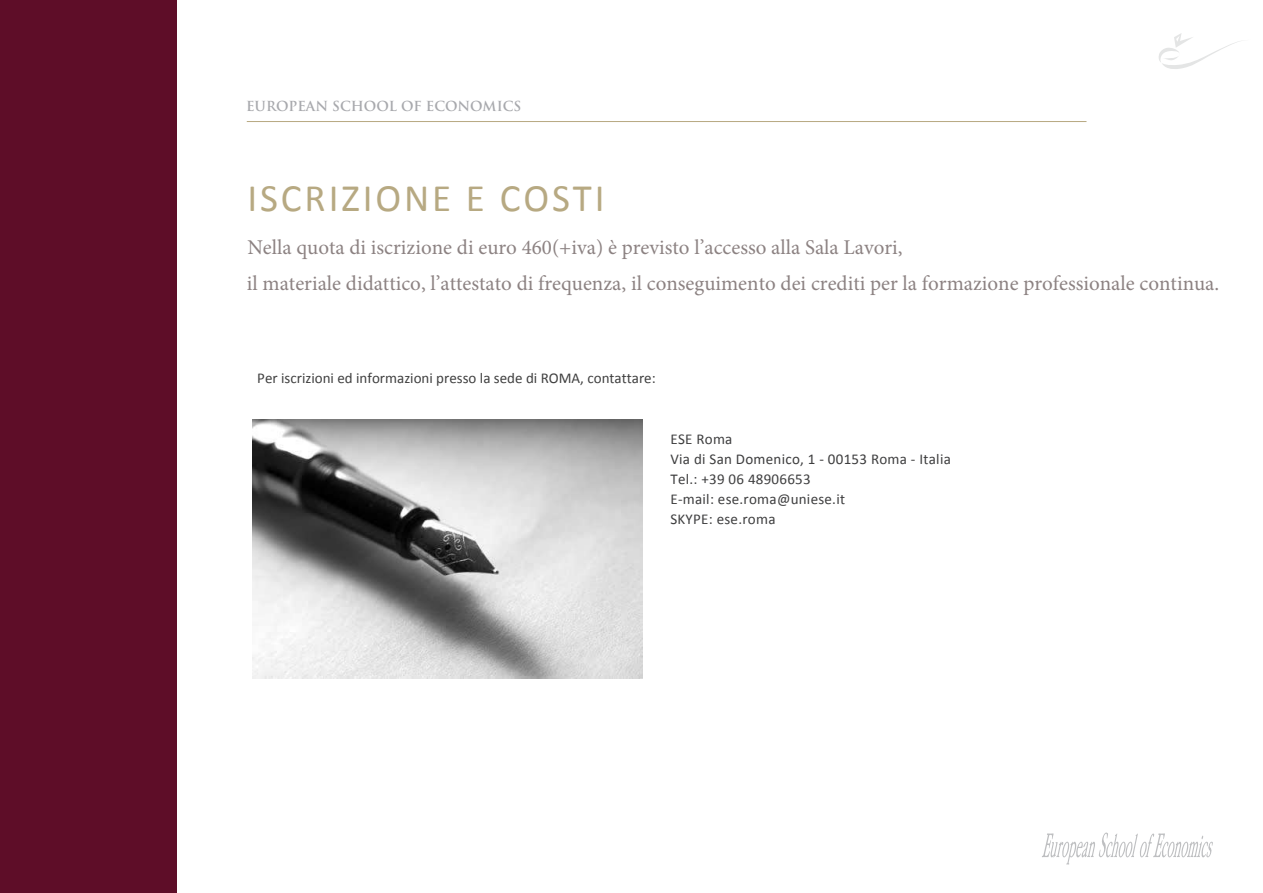
<style>
.page{position:relative;width:1263px;height:893px;background:#fff}
.page>*{position:absolute;margin:0;border:0;box-sizing:border-box;transform-origin:0 0}
.t1{font:39px "Calibri";letter-spacing:.075em;color:#b7a982}
.t2{font:21px/35.2px "Minion Pro";color:#8c8282}
.t3{font:15px/20px "Calibri";letter-spacing:.02em;color:#3e3e3f}
.t4{font:15px "Calibri";color:#404040}
.t5{font:700 13.5px "Trajan Pro";color:#a8a9ad}
</style>
<div class="page">
<svg style="left:1159px;top:33px;width:81px;height:36px"></svg>
<div style="left:0;top:0;width:176px;height:893px;background:#5e0d28"></div>
<svg style="left:1042px;top:832px;width:171px;height:32px"></svg>
<hr style="left:247px;top:121px;width:839px;height:1px;background:#b7a982">
<img style="left:252px;top:419px;width:390px;height:259px">
<p class="t5" style="left:246px;top:97px;width:277px">EUROPEAN SCHOOL OF ECONOMICS</p>
<h1 class="t1" style="left:247px;top:171px;width:359px">ISCRIZIONE E COSTI</h1>
<p class="t2" style="left:247px;top:230px;width:974px">Nella quota di iscrizione di euro 460(+iva) è previsto l’accesso alla Sala Lavori,<br>il materiale didattico, l’attestato di frequenza, il conseguimento dei crediti per la formazione professionale continua.</p>
<p class="t4" style="left:257px;top:367px;width:400px">Per iscrizioni ed informazioni presso la sede di ROMA, contattare:</p>
<p class="t3" style="left:670px;top:428px;width:282px">ESE Roma<br>Via di San Domenico, 1 - 00153 Roma - Italia<br>Tel.: +39 06 48906653<br>E-mail: ese.roma@uniese.it<br>SKYPE: ese.roma</p>
</div>
